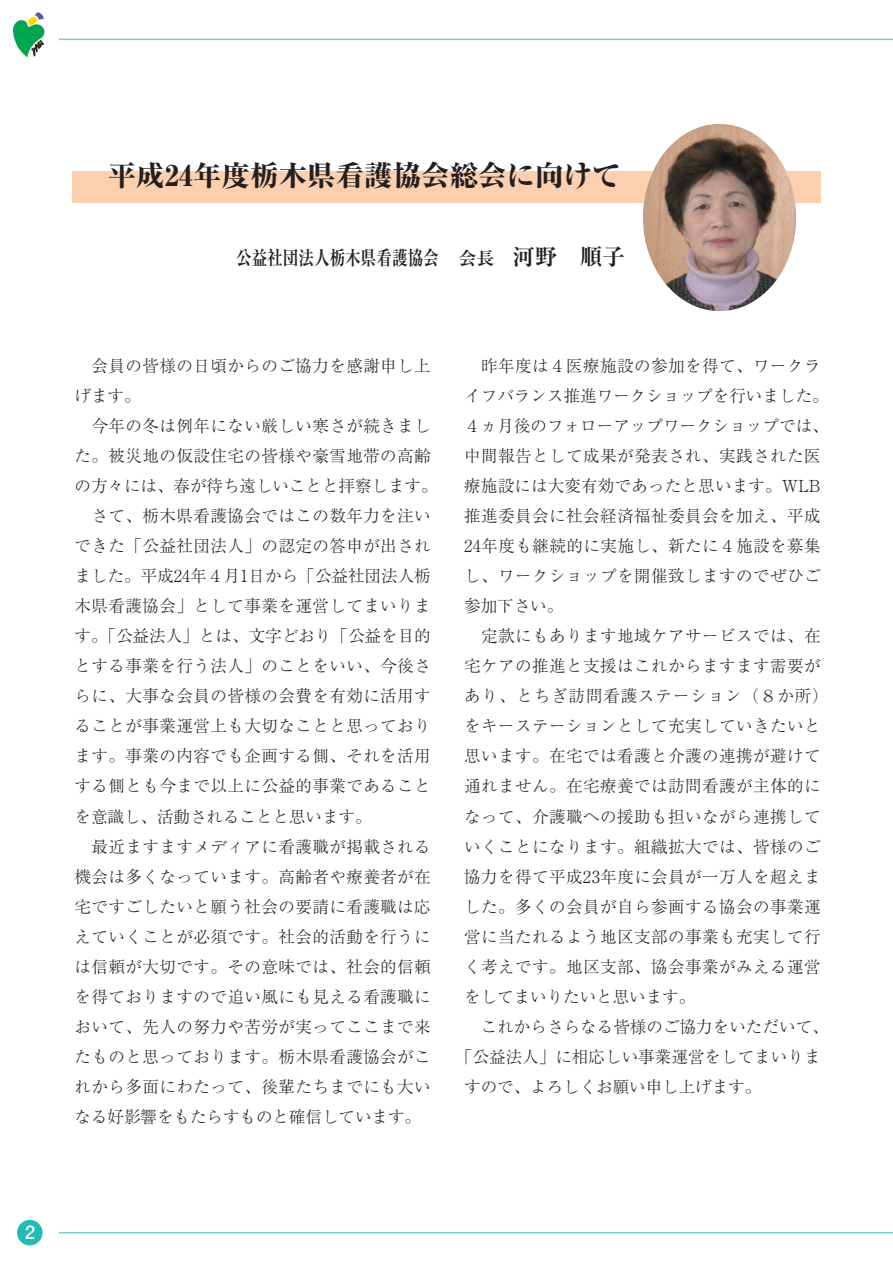
<style>
.page{position:relative;width:893px;height:1263px;background:#fff}
.page>*{position:absolute;margin:0;border:0;box-sizing:border-box;transform-origin:0 0}
.t1{font:800 28.5px "Ryumin Pr 5";color:#231f20}
.t2{font:700 19.5px "Ryumin Pr 5";color:#231f20;scale:.8 1}
.t3{font:700 18px "Futo Go B101 Pr 5";color:#fff}
.t4{font:300 16.5px/30px "Ryumin Pr 5";letter-spacing:.03em;color:#231f20}
.t5{font:300 16.5px "Ryumin Pr 5";letter-spacing:.005em;color:#231f20}
.t6{font:300 16.5px "Ryumin Pr 5";color:#231f20}
.s1{font-size:18px}
.s2{font-size:22.5px}
</style>
<div class="page">
<div style="left:17px;top:1220px;width:26px;height:25px;background:#22bcb5;border-radius:50%"></div>
<hr style="left:59px;top:39px;width:834px;height:1px;background:#7accc8">
<hr style="left:59px;top:1232px;width:834px;height:1px;background:#7accc8">
<svg style="left:13px;top:12px;width:31px;height:45px"></svg>
<div style="left:72px;top:172px;width:748px;height:31px;background:#fccfae"></div>
<img style="left:643px;top:124px;width:153px;height:187px;border-radius:50%">
<h1 class="t1" style="left:108px;top:164px;width:514px">平成24年度栃木県看護協会総会に向けて</h1>
<p class="t2" style="left:236px;top:250px;width:488px">公益社団法人栃木県看護協会 <span class="s1">会長　</span><span class="s2">河野　順子</span></p>
<p class="t4" style="left:75px;top:353px;width:358px;text-indent:17px">会員の皆様の日頃からのご協力を感謝申し上げます。</p>
<p class="t4" style="left:92px;top:413px;width:341px">今年の冬は例年にない厳しい寒さが続きまし</p>
<p class="t4" style="left:75px;top:443px;width:358px">た。被災地の仮設住宅の皆様や豪雪地帯の高齢</p>
<p class="t6" style="left:75px;top:480px;width:364px">の方々には、春が待ち遠しいことと拝察します。</p>
<p class="t4" style="left:92px;top:503px;width:341px">さて、栃木県看護協会ではこの数年力を注い</p>
<p class="t4" style="left:75px;top:533px;width:358px">できた「公益社団法人」の認定の答申が出され</p>
<p class="t5" style="left:75px;top:570px;width:358px">ました。平成24年４月1日から「公益社団法人栃</p>
<p class="t4" style="left:75px;top:593px;width:358px">木県看護協会」として事業を運営してまいりま</p>
<p class="t5" style="left:75px;top:630px;width:358px">す。「公益法人」とは、文字どおり「公益を目的</p>
<p class="t4" style="left:75px;top:653px;width:358px">とする事業を行う法人」のことをいい、今後さ</p>
<p class="t4" style="left:75px;top:683px;width:358px">らに、大事な会員の皆様の会費を有効に活用す</p>
<p class="t4" style="left:75px;top:713px;width:358px">ることが事業運営上も大切なことと思っており</p>
<p class="t4" style="left:75px;top:743px;width:358px">ます。事業の内容でも企画する側、それを活用</p>
<p class="t4" style="left:75px;top:773px;width:358px">する側とも今まで以上に公益的事業であること</p>
<p class="t6" style="left:75px;top:810px;width:298px">を意識し、活動されることと思います。</p>
<p class="t4" style="left:92px;top:833px;width:341px">最近ますますメディアに看護職が掲載される</p>
<p class="t4" style="left:75px;top:863px;width:358px">機会は多くなっています。高齢者や療養者が在</p>
<p class="t4" style="left:75px;top:893px;width:358px">宅ですごしたいと願う社会の要請に看護職は応</p>
<p class="t4" style="left:75px;top:923px;width:358px">えていくことが必須です。社会的活動を行うに</p>
<p class="t4" style="left:75px;top:953px;width:358px">は信頼が大切です。その意味では、社会的信頼</p>
<p class="t4" style="left:75px;top:983px;width:358px">を得ておりますので追い風にも見える看護職に</p>
<p class="t4" style="left:75px;top:1013px;width:358px">おいて、先人の努力や苦労が実ってここまで来</p>
<p class="t4" style="left:75px;top:1043px;width:358px">たものと思っております。栃木県看護協会がこ</p>
<p class="t4" style="left:75px;top:1073px;width:358px">れから多面にわたって、後輩たちまでにも大い</p>
<p class="t6" style="left:75px;top:1110px;width:348px">なる好影響をもたらすものと確信しています。</p>
<p class="t4" style="left:464px;top:353px;width:366px;text-indent:17px">昨年度は４医療施設の参加を得て、ワークライフバランス推進ワークショップを行いました。<br>４ヵ月後のフォローアップワークショップでは、中間報告として成果が発表され、実践された医療施設には大変有効であったと思います。WLB推進委員会に社会経済福祉委員会を加え、平成<br>24年度も継続的に実施し、新たに４施設を募集し、ワークショップを開催致しますのでぜひご参加下さい。</p>
<p class="t4" style="left:464px;top:623px;width:366px;text-indent:17px">定款にもあります地域ケアサービスでは、在宅ケアの推進と支援はこれからますます需要があり、とちぎ訪問看護ステーション（８か所）をキーステーションとして充実していきたいと思います。在宅では看護と介護の連携が避けて通れません。在宅療養では訪問看護が主体的になって、介護職への援助も担いながら連携していくことになります。組織拡大では、皆様のご協力を得て平成23年度に会員が一万人を超えました。多くの会員が自ら参画する協会の事業運営に当たれるよう地区支部の事業も充実して行く考えです。地区支部、協会事業がみえる運営をしてまいりたいと思います。</p>
<p class="t5" style="left:481px;top:1020px;width:349px">これからさらなる皆様のご協力をいただいて、</p>
<p class="t5" style="left:456px;top:1050px;width:366px">「公益法人」に相応しい事業運営をしてまいりま</p>
<p class="t6" style="left:464px;top:1080px;width:298px">すので、よろしくお願い申し上げます。</p>
<p class="t3" style="left:25px;top:1226px;width:12px">2</p>
</div>
